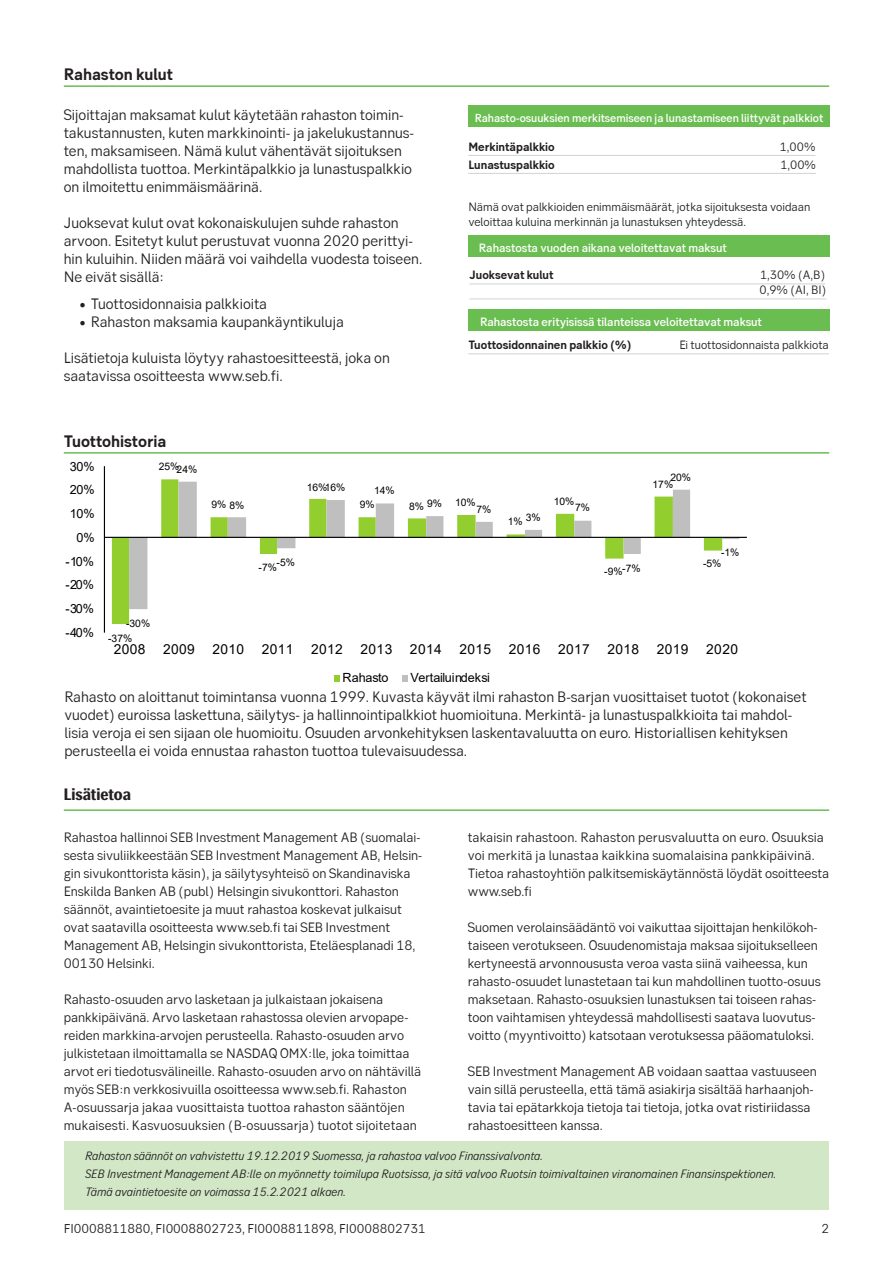
<style>
.page{position:relative;width:893px;height:1263px;background:#fff}
.page>*{position:absolute;margin:0;border:0;box-sizing:border-box;transform-origin:0 0}
.t1{font:700 16.5px "SEB Sans Serif";color:#231f20}
.t2{font:700 16.5px "SEB Basic";color:#231f20}
.t3{font:15px/18px "SEB Sans Serif";color:#231f20}
.t4{font:13.8px "Arial";letter-spacing:.025em;color:#000}
.t5{font:13.5px/18px "SEB Sans Serif";color:#231f20}
.t6{font:12.75px "SEB Sans Serif";color:#231f20}
.t7{font:12.6px "Arial";letter-spacing:-.01em;color:#000}
.t8{font:italic 12px "SEB Sans Serif";color:#231f20}
.NAV_etc{font:12px "SEB Sans Serif";color:#231f20}
.t9{font:500 12px "SEB Sans Serif";color:#fff}
.NAV_etc-2{font:700 12px "SEB Sans Serif";color:#231f20}
.t10{font:500 11.55px "SEB Sans Serif";color:#fff}
.t11{font:10.35px "Arial";color:#000}
</style>
<div class="page">
<div style="left:65px;top:1142px;width:764px;height:68px;background:#d1e7c6"></div>
<hr style="left:64px;top:452px;width:765px;height:2px;background:#6abe51">
<hr style="left:64px;top:809px;width:765px;height:2px;background:#6abe51">
<hr style="left:64px;top:85px;width:765px;height:2px;background:#6abe51">
<div style="left:468px;top:309px;width:362px;height:22px;background:#6abe51"></div>
<hr style="left:468px;top:155px;width:347px;height:1px;background:#d1d2d4">
<hr style="left:468px;top:173px;width:348px;height:1px;background:#d1d2d4">
<div style="left:468px;top:105px;width:362px;height:21px;background:#6abe51"></div>
<div style="left:468px;top:235px;width:362px;height:22px;background:#6abe51"></div>
<hr style="left:469px;top:284px;width:356px;height:1px;background:#d1d2d4">
<hr style="left:469px;top:299px;width:357px;height:1px;background:#d1d2d4">
<hr style="left:468px;top:353px;width:361px;height:1px;background:#d1d2d4">
<svg style="left:112px;top:479px;width:85px;height:145px"></svg>
<svg style="left:129px;top:482px;width:610px;height:127px"></svg>
<hr style="left:104px;top:466px;width:1px;height:167px;background:#000">
<hr style="left:104px;top:537px;width:643px;height:1px;background:#000">
<div style="left:334px;top:674px;width:6px;height:7px;background:#93ce2f"></div>
<div style="left:402px;top:674px;width:6px;height:7px;background:#bfbfbf"></div>
<p class="t1" style="left:64px;top:65px;width:111px">Rahaston kulut</p>
<p class="t3" style="left:64px;top:106px;width:352px">Sijoittajan maksamat kulut käytetään rahaston toimin&shy;takustannusten, kuten markkinointi- ja jakelukustannus&shy;ten, maksamiseen. Nämä kulut vähentävät sijoituksen mahdollista tuottoa. Merkintäpalkkio ja lunastuspalkkio on ilmoitettu enimmäismäärinä.</p>
<p class="t3" style="left:64px;top:214px;width:360px">Juoksevat kulut ovat kokonaiskulujen suhde rahaston arvoon. Esitetyt kulut perustuvat vuonna 2020 perittyi&shy;hin kuluihin. Niiden määrä voi vaihdella vuodesta toiseen.<br>Ne eivät sisällä:</p>
<p class="t3" style="left:78px;top:295px;width:191px">• Tuottosidonnaisia palkkioita</p>
<p class="t3" style="left:78px;top:313px;width:267px">• Rahaston maksamia kaupankäyntikuluja</p>
<p class="t3" style="left:64px;top:349px;width:328px">Lisätietoja kuluista löytyy rahastoesitteestä, joka on saatavissa osoitteesta www.seb.fi.</p>
<p class="t10" style="left:475px;top:111px;width:350px">Rahasto-osuuksien merkitsemiseen ja lunastamiseen liittyvät palkkiot</p>
<p class="NAV_etc-2" style="left:468px;top:140px;width:88px">Merkintäpalkkio</p>
<p class="NAV_etc" style="left:780px;top:140px;width:37px">1,00%</p>
<p class="NAV_etc-2" style="left:468px;top:158px;width:88px">Lunastuspalkkio</p>
<p class="NAV_etc" style="left:780px;top:158px;width:37px">1,00%</p>
<p class="NAV_etc" style="left:468px;top:200px;width:343px">Nämä ovat palkkioiden enimmäismäärät, jotka sijoituksesta voidaan</p>
<p class="NAV_etc" style="left:468px;top:215px;width:279px">veloittaa kuluina merkinnän ja lunastuksen yhteydessä.</p>
<p class="t9" style="left:479px;top:241px;width:249px">Rahastosta vuoden aikana veloitettavat maksut</p>
<p class="NAV_etc-2" style="left:469px;top:268px;width:86px">Juoksevat kulut</p>
<p class="NAV_etc" style="left:760px;top:268px;width:67px">1,30% (A,B)</p>
<p class="NAV_etc" style="left:759px;top:283px;width:68px">0,9% (AI, BI)</p>
<p class="t9" style="left:480px;top:314px;width:283px">Rahastosta erityisissä tilanteissa veloitettavat maksut</p>
<p class="NAV_etc-2" style="left:468px;top:338px;width:164px">Tuottosidonnainen palkkio (%)</p>
<p class="NAV_etc" style="left:679px;top:338px;width:151px">Ei tuottosidonnaista palkkiota</p>
<p class="t1" style="left:64px;top:431px;width:104px">Tuottohistoria</p>
<p class="t7" style="left:70px;top:457px;width:26px">30%</p>
<p class="t7" style="left:70px;top:481px;width:26px">20%</p>
<p class="t7" style="left:70px;top:505px;width:26px">10%</p>
<p class="t7" style="left:77px;top:529px;width:20px">0%</p>
<p class="t7" style="left:66px;top:552px;width:30px">-10%</p>
<p class="t7" style="left:66px;top:576px;width:30px">-20%</p>
<p class="t7" style="left:66px;top:600px;width:30px">-30%</p>
<p class="t11" style="left:159px;top:459px;width:22px">25%</p>
<p class="t11" style="left:177px;top:462px;width:22px">24%</p>
<p class="t11" style="left:212px;top:498px;width:34px">9% 8%</p>
<p class="t11" style="left:307px;top:480px;width:22px">16%</p>
<p class="t11" style="left:325px;top:480px;width:22px">16%</p>
<p class="t11" style="left:374px;top:484px;width:22px">14%</p>
<p class="t11" style="left:427px;top:496px;width:16px">9%</p>
<p class="t11" style="left:360px;top:498px;width:16px">9%</p>
<p class="t11" style="left:409px;top:499px;width:16px">8%</p>
<p class="t11" style="left:455px;top:495px;width:22px">10%</p>
<p class="t11" style="left:476px;top:502px;width:16px">7%</p>
<p class="t11" style="left:277px;top:555px;width:20px">-5%</p>
<p class="t11" style="left:259px;top:560px;width:20px">-7%</p>
<p class="t11" style="left:526px;top:510px;width:16px">3%</p>
<p class="t11" style="left:508px;top:514px;width:16px">1%</p>
<p class="t11" style="left:554px;top:495px;width:22px">10%</p>
<p class="t11" style="left:575px;top:501px;width:16px">7%</p>
<p class="t11" style="left:670px;top:470px;width:22px">20%</p>
<p class="t11" style="left:652px;top:477px;width:22px">17%</p>
<p class="t11" style="left:622px;top:561px;width:20px">-7%</p>
<p class="t11" style="left:604px;top:565px;width:20px">-9%</p>
<p class="t11" style="left:721px;top:546px;width:20px">-1%</p>
<p class="t11" style="left:703px;top:557px;width:20px">-5%</p>
<p class="t7" style="left:66px;top:624px;width:30px">-40%</p>
<p class="t11" style="left:126px;top:616px;width:26px">-30%</p>
<p class="t11" style="left:108px;top:631px;width:26px">-37%</p>
<p class="t4" style="left:114px;top:639px;width:33px">2008</p>
<p class="t4" style="left:163px;top:639px;width:33px">2009</p>
<p class="t4" style="left:212px;top:639px;width:33px">2010</p>
<p class="t4" style="left:262px;top:639px;width:33px">2011</p>
<p class="t4" style="left:311px;top:639px;width:33px">2012</p>
<p class="t4" style="left:361px;top:639px;width:33px">2013</p>
<p class="t4" style="left:410px;top:639px;width:33px">2014</p>
<p class="t4" style="left:459px;top:639px;width:33px">2015</p>
<p class="t4" style="left:509px;top:639px;width:33px">2016</p>
<p class="t4" style="left:558px;top:639px;width:33px">2017</p>
<p class="t4" style="left:607px;top:639px;width:33px">2018</p>
<p class="t4" style="left:657px;top:639px;width:33px">2019</p>
<p class="t4" style="left:706px;top:639px;width:33px">2020</p>
<p class="t7" style="left:343px;top:669px;width:48px">Rahasto</p>
<p class="t7" style="left:410px;top:669px;width:81px">Vertailuindeksi</p>
<p class="t3" style="left:64px;top:688px;width:744px">Rahasto on aloittanut toimintansa vuonna 1999. Kuvasta käyvät ilmi rahaston B-sarjan vuosittaiset tuotot (kokonaiset vuodet) euroissa laskettuna, säilytys- ja hallinnointipalkkiot huomioituna. Merkintä- ja lunastuspalkkioita tai mahdol&shy;lisia veroja ei sen sijaan ole huomioitu. Osuuden arvonkehityksen laskentavaluutta on euro. Historiallisen kehityksen perusteella ei voida ennustaa rahaston tuottoa tulevaisuudessa.</p>
<p class="t2" style="left:64px;top:785px;width:69px">Lisätietoa</p>
<p class="t5" style="left:64px;top:828px;width:360px">Rahastoa hallinnoi SEB Investment Management AB (suomalai&shy;sesta sivuliikkeestään SEB Investment Management AB, Helsin&shy;gin sivukonttorista käsin), ja säilytysyhteisö on Skandinaviska Enskilda Banken AB (publ) Helsingin sivukonttori. Rahaston säännöt, avaintietoesite ja muut rahastoa koskevat julkaisut ovat saatavilla osoitteesta www.seb.fi tai SEB Investment Management AB, Helsingin sivukonttorista, Eteläesplanadi 18, 00130 Helsinki.</p>
<p class="t5" style="left:64px;top:990px;width:359px">Rahasto-osuuden arvo lasketaan ja julkaistaan jokaisena pankkipäivänä. Arvo lasketaan rahastossa olevien arvopape&shy;reiden markkina-arvojen perusteella. Rahasto-osuuden arvo julkistetaan ilmoittamalla se NASDAQ OMX:lle, joka toimittaa arvot eri tiedotusvälineille. Rahasto-osuuden arvo on nähtävillä myös SEB:n verkkosivuilla osoitteessa www.seb.fi. Rahaston A-osuussarja jakaa vuosittaista tuottoa rahaston sääntöjen mukaisesti. Kasvuosuuksien (B-osuussarja) tuotot sijoitetaan</p>
<p class="t5" style="left:468px;top:828px;width:363px">takaisin rahastoon. Rahaston perusvaluutta on euro. Osuuksia voi merkitä ja lunastaa kaikkina suomalaisina pankkipäivinä.<br>Tietoa rahastoyhtiön palkitsemiskäytännöstä löydät osoitteesta www.seb.fi</p>
<p class="t5" style="left:468px;top:918px;width:354px">Suomen verolainsäädäntö voi vaikuttaa sijoittajan henkilökoh&shy;taiseen verotukseen. Osuudenomistaja maksaa sijoitukselleen kertyneestä arvonnoususta veroa vasta siinä vaiheessa, kun rahasto-osuudet lunastetaan tai kun mahdollinen tuotto-osuus maksetaan. Rahasto-osuuksien lunastuksen tai toiseen rahas&shy;toon vaihtamisen yhteydessä mahdollisesti saatava luovutus&shy;voitto (myyntivoitto) katsotaan verotuksessa pääomatuloksi.</p>
<p class="t5" style="left:468px;top:1062px;width:351px">SEB Investment Management AB voidaan saattaa vastuuseen vain sillä perusteella, että tämä asiakirja sisältää harhaanjoh&shy;tavia tai epätarkkoja tietoja tai tietoja, jotka ovat ristiriidassa rahastoesitteen kanssa.</p>
<p class="t8" style="left:85px;top:1149px;width:460px">Rahaston säännöt on vahvistettu 19.12.2019 Suomessa, ja rahastoa valvoo Finanssivalvonta.</p>
<p class="t8" style="left:85px;top:1167px;width:693px">SEB Investment Management AB:lle on myönnetty toimilupa Ruotsissa, ja sitä valvoo Ruotsin toimivaltainen viranomainen Finansinspektionen.</p>
<p class="t8" style="left:85px;top:1185px;width:263px">Tämä avaintietoesite on voimassa 15.2.2021 alkaen.</p>
<p class="t6" style="left:64px;top:1221px;width:363px">FI0008811880, FI0008802723, FI0008811898, FI0008802731</p>
<p class="t6" style="left:821px;top:1221px;width:9px">2</p>
</div>
